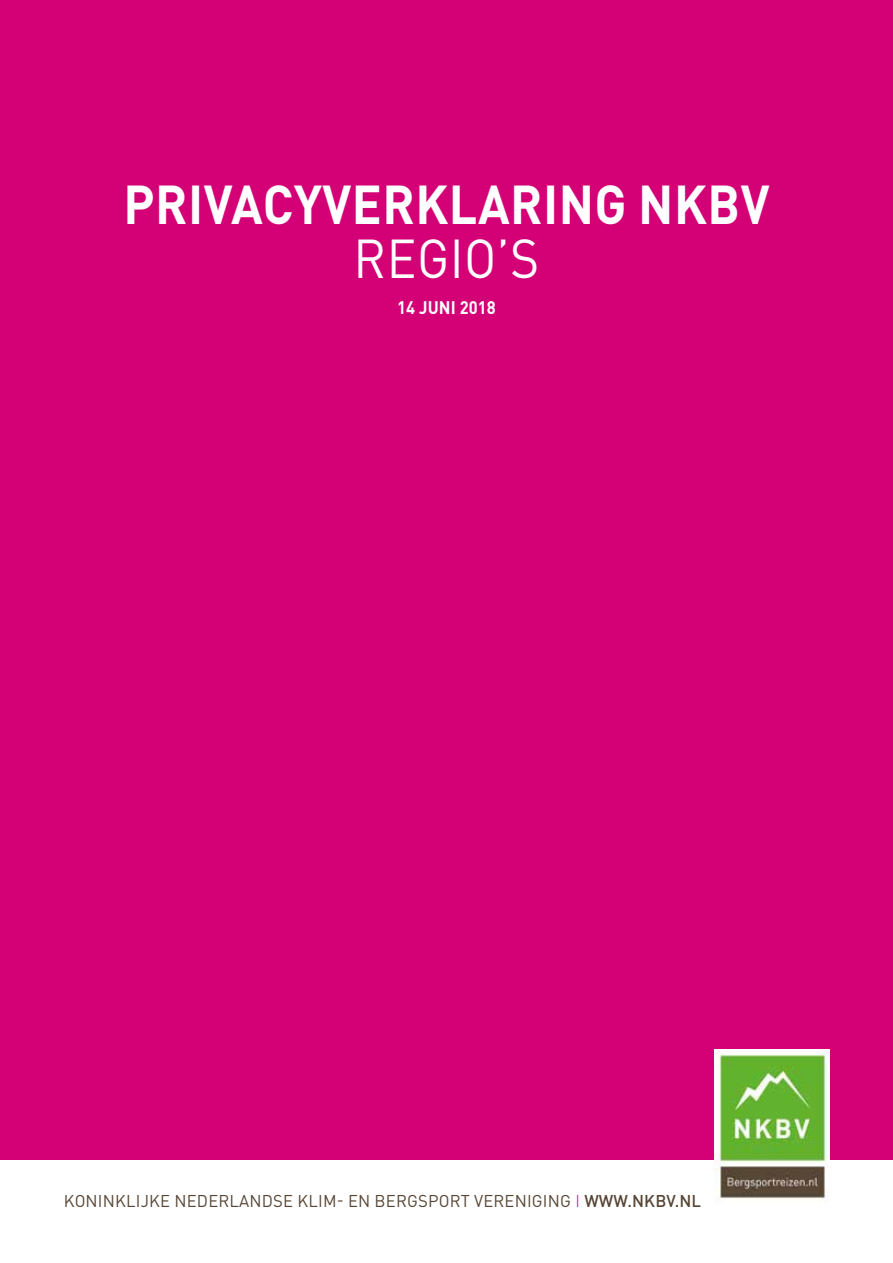
<style>
.page{position:relative;width:893px;height:1263px;background:#fff}
.page>*{position:absolute;margin:0;border:0;box-sizing:border-box;transform-origin:0 0}
.t1{font:700 54px "DIN Pro";letter-spacing:.01em;color:#fff;scale:.92 1}
.t2{font:54px "DIN Pro";letter-spacing:.01em;color:#fff;scale:.92 1}
.t3{font:700 18px "DIN Pro";color:#fff;scale:.92 1}
.t4{font:16.95px "DIN Pro";letter-spacing:.01em;color:#574635}
.s1{font-weight:300;color:#d40075}
.s2{font-weight:500}
</style>
<div class="page">
<div style="left:0;top:0;width:893px;height:1160px;background:#d40075"></div>
<img style="left:715px;top:1050px;width:114px;height:153px">
<h1 class="t1" style="left:123px;top:168px;width:704px">PRIVACYVERKLARING NKBV</h1>
<h1 class="t2" style="left:354px;top:222px;width:203px">REGIO’S</h1>
<p class="t3" style="left:397px;top:295px;width:109px">14 JUNI 2018</p>
<p class="t4" style="left:64px;top:1189px;width:639px">KONINKLIJKE NEDERLANDSE KLIM- EN BERGSPORT VERENIGING <span class="s1">I</span> <span class="s2">WWW.NKBV.NL</span></p>
</div>
